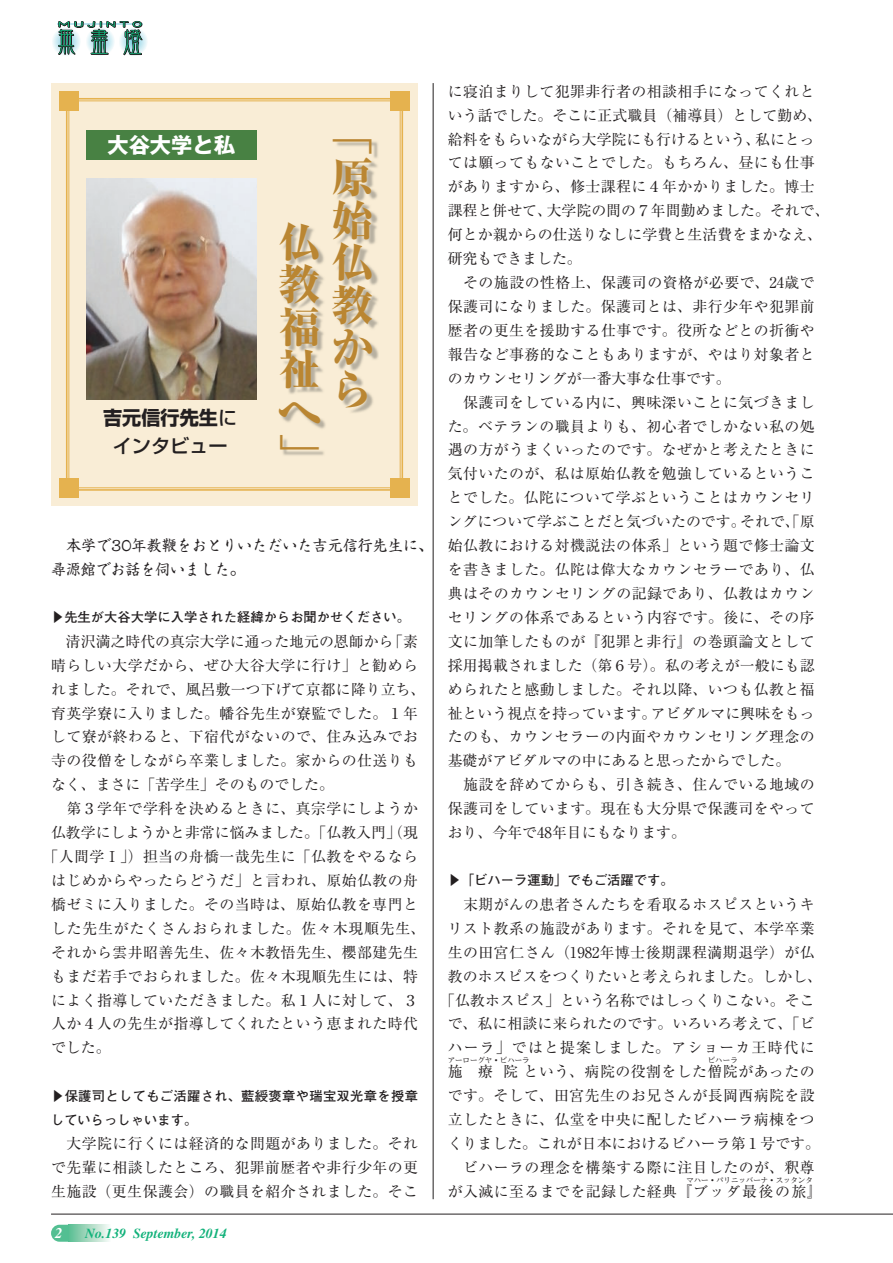
<style>
.page{position:relative;width:893px;height:1263px;background:#fff}
.page>*{position:absolute;margin:0;border:0;box-sizing:border-box;transform-origin:0 0}
.t1{font:42.45px/42.5px "Ryumin Pr 5 Heavy 90 pv RKSJ V";color:#ba8632;text-align:justify}
.t2{font:21.3px "Gothic MB101 Pr 5 Bold 90 pv RKSJ H";color:#fff}
.t3{font:19.2px "Shin Go Pr 5 Bold 90 pv RKSJ H";color:#231f20}
.t4{font:19.2px "Shin Go Pr 5 Medium 90 pv RKSJ H";color:#231f20}
.t5{font:14.85px/23.9px "Ryumin Pr 5 Regular 90 pv RKSJ H";letter-spacing:.03em;color:#231f20}
.t6{font:14.85px "Ryumin Pr 5 Regular 90 pv RKSJ H";letter-spacing:.005em;color:#231f20}
.t7{font:14.85px "Ryumin Pr 5 Regular 90 pv RKSJ H";color:#231f20}
.t8{font:14.85px/23.9px "Shinsei Kai Pr 5 CBSK1 90 pv RKSJ H";letter-spacing:.015em;color:#231f20}
.t9{font:14.85px "Ryumin Pr 5 Regular 90 pv RKSJ H";letter-spacing:.055em;color:#231f20}
.t10{font:14.85px "Ryumin Pr 5 Regular 90 pv RKSJ H";letter-spacing:.08em;color:#231f20}
.t11{font:italic 700 14.85px "Times";color:#fff}
.t12{font:italic 700 13.8px "Times";color:#13b27b}
.t13{font:13.35px "Futo Go B101 Pr 5 Bold 90 pv RKSJ H";color:#231f20}
.t14{font:13.35px/23.9px "Futo Go B101 Pr 5 Bold 90 pv RKSJ H";letter-spacing:.025em;color:#231f20}
.t15{font:7.5px "Ryumin Pr 5 Regular 90 pv RKSJ H";color:#231f20}
.s1{font-family:"Shin Go Pr 5 Medium 90 pv RKSJ H"}
</style>
<div class="page">
<svg style="left:118px;top:26px;width:30px;height:30px"></svg>
<svg style="left:51px;top:26px;width:30px;height:30px"></svg>
<svg style="left:58px;top:21px;width:85px;height:35px"></svg>
<div style="left:68px;top:1225px;width:43px;height:17px;background:linear-gradient(to right,#59bc90,#fbfaf8)"></div>
<svg style="left:51px;top:1225px;width:17px;height:17px"></svg>
<hr style="left:51px;top:1214px;width:841px;height:1px;background:#231f20">
<hr style="left:433px;top:83px;width:1px;height:1116px;background:#231f20">
<div style="left:51px;top:83px;width:367px;height:423px;background:#f9edd6"></div>
<svg style="left:66px;top:98px;width:338px;height:393px"></svg>
<div style="left:60px;top:92px;width:19px;height:19px;background:#e5b24f"></div>
<div style="left:60px;top:478px;width:19px;height:19px;background:#e5b24f"></div>
<div style="left:390px;top:92px;width:19px;height:19px;background:#e5b24f"></div>
<div style="left:390px;top:478px;width:19px;height:19px;background:#e5b24f"></div>
<img style="left:281px;top:141px;width:98px;height:315px">
<div style="left:86px;top:130px;width:170px;height:30px;background:#488143"></div>
<img style="left:86px;top:179px;width:170px;height:221px">
<h2 class="t2" style="left:107px;top:137px;width:129px">大谷大学と私</h2>
<p class="t3" style="left:103px;top:411px;width:135px">吉元信行先生<span class="s1">に</span></p>
<p class="t4" style="left:113px;top:438px;width:116px">インタビュー</p>
<h1 class="t1" style="left:278px;top:226px;width:44px">仏教福祉へ」</h1>
<h1 class="t1" style="left:331px;top:119px;width:43px">「原始仏教から</h1>
<p class="t8" style="left:51px;top:536px;width:383px">　本学で30年教鞭をおとりいただいた吉元信行先生に、尋源館でお話を伺いました。</p>
<p class="t13" style="left:51px;top:612px;width:360px">▶先生が大谷大学に入学された経緯からお聞かせください。</p>
<p class="t7" style="left:51px;top:636px;width:368px">　清沢満之時代の真宗大学に通った地元の恩師から「素</p>
<p class="t5" style="left:51px;top:655px;width:368px">晴らしい大学だから、ぜひ大谷大学に行け」と勧めら</p>
<p class="t6" style="left:51px;top:683px;width:376px">れました。それで、風呂敷一つ下げて京都に降り立ち、</p>
<p class="t5" style="left:51px;top:703px;width:368px">育英学寮に入りました。幡谷先生が寮監でした。１年</p>
<p class="t5" style="left:51px;top:727px;width:368px">して寮が終わると、下宿代がないので、住み込みでお</p>
<p class="t5" style="left:51px;top:751px;width:368px">寺の役僧をしながら卒業しました。家からの仕送りも</p>
<p class="t7" style="left:51px;top:779px;width:284px">なく、まさに「苦学生」そのものでした。</p>
<p class="t5" style="left:51px;top:799px;width:368px">　第３学年で学科を決めるときに、真宗学にしようか</p>
<p class="t7" style="left:51px;top:827px;width:368px">仏教学にしようかと非常に悩みました。「仏教入門」（現</p>
<p class="t5" style="left:44px;top:847px;width:376px">「人間学Ⅰ」）担当の舟橋一哉先生に「仏教をやるなら</p>
<p class="t5" style="left:51px;top:870px;width:368px">はじめからやったらどうだ」と言われ、原始仏教の舟</p>
<p class="t5" style="left:51px;top:894px;width:368px">橋ゼミに入りました。その当時は、原始仏教を専門と</p>
<p class="t9" style="left:51px;top:923px;width:376px">した先生がたくさんおられました。佐々木現順先生、</p>
<p class="t5" style="left:51px;top:942px;width:368px">それから雲井昭善先生、佐々木教悟先生、櫻部建先生</p>
<p class="t5" style="left:51px;top:966px;width:368px">もまだ若手でおられました。佐々木現順先生には、特</p>
<p class="t5" style="left:51px;top:990px;width:368px">によく指導していただきました。私１人に対して、３</p>
<p class="t5" style="left:51px;top:1014px;width:368px">人か４人の先生が指導してくれたという恵まれた時代</p>
<p class="t5" style="left:51px;top:1038px;width:61px">でした。</p>
<p class="t14" style="left:51px;top:1085px;width:368px">▶保護司としてもご活躍され、藍綬褒章や瑞宝双光章を授章していらっしゃいます。</p>
<p class="t5" style="left:51px;top:1134px;width:368px;text-align:justify">　大学院に行くには経済的な問題がありました。それで先輩に相談したところ、犯罪前歴者や非行少年の更生施設（更生保護会）の職員を紹介されました。そこ</p>
<p class="t11" style="left:55px;top:1228px;width:9px">2</p>
<p class="t12" style="left:85px;top:1228px;width:143px">No.139 September, 2014</p>
<p class="t5" style="left:448px;top:81px;width:383px">に寝泊まりして犯罪非行者の相談相手になってくれという話でした。そこに正式職員（補導員）として勤め、給料をもらいながら大学院にも行けるという、私にとっては願ってもないことでした。もちろん、昼にも仕事がありますから、修士課程に４年かかりました。博士課程と併せて、大学院の間の７年間勤めました。それで、何とか親からの仕送りなしに学費と生活費をまかなえ、研究もできました。<br>　その施設の性格上、保護司の資格が必要で、24歳で保護司になりました。保護司とは、非行少年や犯罪前歴者の更生を援助する仕事です。役所などとの折衝や報告など事務的なこともありますが、やはり対象者とのカウンセリングが一番大事な仕事です。<br>　保護司をしている内に、興味深いことに気づきました。ベテランの職員よりも、初心者でしかない私の処遇の方がうまくいったのです。なぜかと考えたときに気付いたのが、私は原始仏教を勉強しているということでした。仏陀について学ぶということはカウンセリングについて学ぶことだと気づいたのです。それで、「原始仏教における対機説法の体系」という題で修士論文を書きました。仏陀は偉大なカウンセラーであり、仏典はそのカウンセリングの記録であり、仏教はカウンセリングの体系であるという内容です。後に、その序文に加筆したものが『犯罪と非行』の巻頭論文として採用掲載されました（第６号）。私の考えが一般にも認められたと感動しました。それ以降、いつも仏教と福祉という視点を持っています。アビダルマに興味をもったのも、カウンセラーの内面やカウンセリング理念の基礎がアビダルマの中にあると思ったからでした。<br>　施設を辞めてからも、引き続き、住んでいる地域の保護司をしています。現在も大分県で保護司をやっており、今年で48年目にもなります。</p>
<p class="t13" style="left:448px;top:875px;width:227px">▶「ビハーラ運動」でもご活躍です。</p>
<p class="t5" style="left:448px;top:894px;width:368px">　末期がんの患者さんたちを看取るホスピスというキ</p>
<p class="t5" style="left:448px;top:918px;width:368px">リスト教系の施設があります。それを見て、本学卒業</p>
<p class="t5" style="left:448px;top:942px;width:368px">生の田宮仁さん（1982年博士後期課程満期退学）が仏</p>
<p class="t6" style="left:448px;top:970px;width:376px">教のホスピスをつくりたいと考えられました。しかし、</p>
<p class="t6" style="left:440px;top:994px;width:376px">「仏教ホスピス」という名称ではしっくりこない。そこ</p>
<p class="t6" style="left:448px;top:1018px;width:368px">で、私に相談に来られたのです。いろいろ考えて、「ビ</p>
<p class="t10" style="left:448px;top:1042px;width:368px">ハーラ」ではと提案しました。アショーカ王時代に</p>
<p class="t5" style="left:448px;top:1062px;width:16px">施</p>
<p class="t15" style="left:707px;top:1058px;width:32px">ビハーラ</p>
<p class="t5" style="left:448px;top:1086px;width:376px">です。そして、田宮先生のお兄さんが長岡西病院を設立したときに、仏堂を中央に配したビハーラ病棟をつくりました。これが日本におけるビハーラ第１号です。　ビハーラの理念を構築する際に注目したのが、釈尊が入滅に至るまでを記録した経典『ブッダ最後の旅』</p>
<p class="t15" style="left:448px;top:1058px;width:83px">アーローグヤ・ビハーラ</p>
<p class="t5" style="left:478px;top:1062px;width:338px">療 院という、病院の役割をした僧院があったの</p>
<p class="t15" style="left:686px;top:1177px;width:128px">マハー・パリニッバーナ・スッタンタ</p>
</div>
